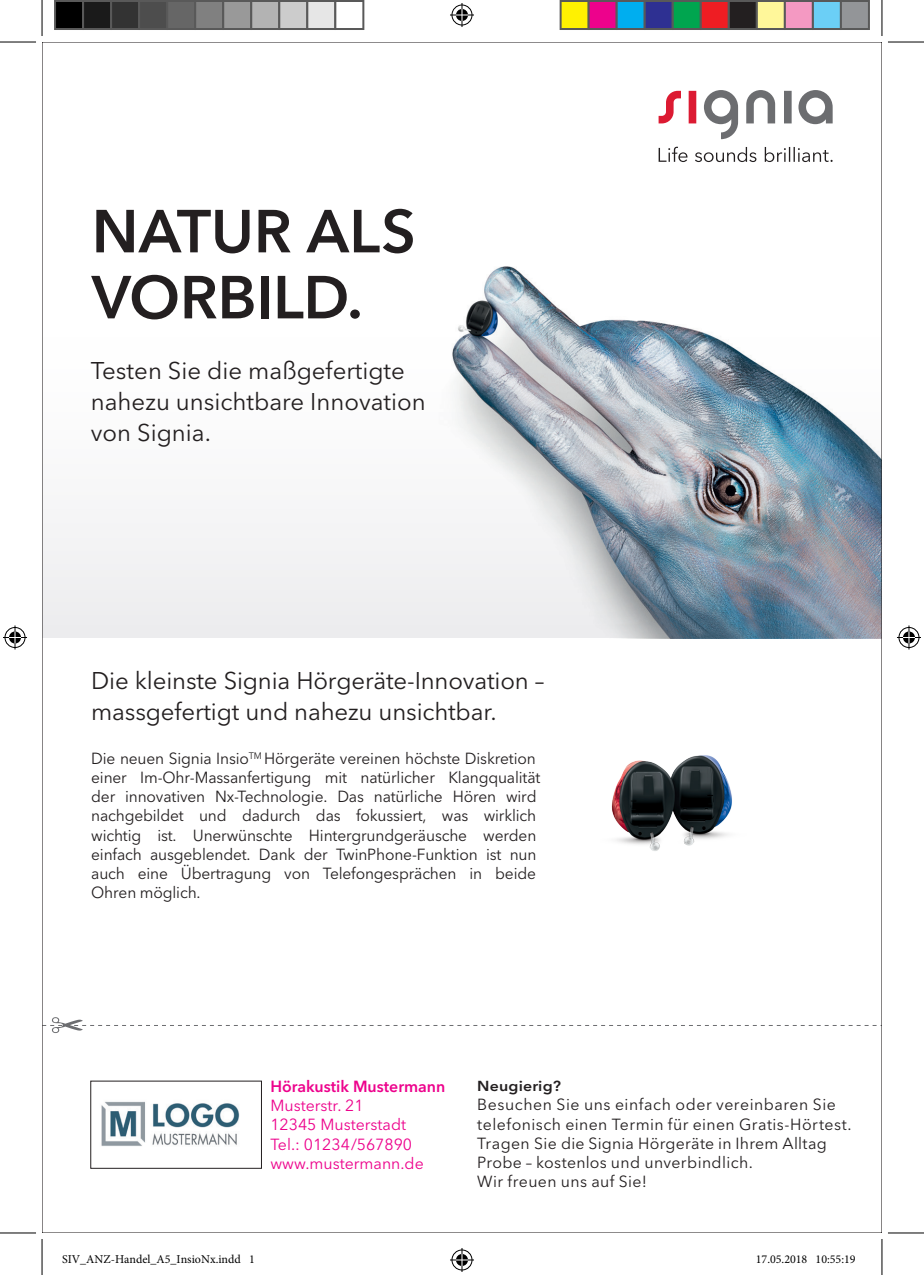
<style>
.page{position:relative;width:924px;height:1275px;background:#fff}
.page>*{position:absolute;margin:0;border:0;box-sizing:border-box;transform-origin:0 0}
.t1{font:600 60px/66px "Avenir Next W1 G";color:#231f20}
.t2{font:24px/31.2px "Avenir Next W1 G";letter-spacing:-.005em;color:#231f20}
.t3{font:16px/19.2px "Avenir Next W1 G";letter-spacing:-.01em;color:#231f20}
.t4{font:16px/19.2px "Avenir Next W1 G";letter-spacing:.025em;color:#231f20}
.t5{font:16px/19.2px "Avenir Next W1 G";color:#ed028c}
.t6{font:600 16px "Avenir Next W1 G";color:#ed028c}
.t7{font:600 14.4px "Avenir Next W1 G";letter-spacing:.01em;color:#231f20;scale:1.1 1}
.t8{font:12px "Minion Pro";color:#000}
</style>
<div class="page">
<img style="left:458px;top:266px;width:421px;height:373px">
<img style="left:101px;top:1101px;width:139px;height:45px">
<div style="left:90px;top:1080px;width:172px;height:88px;border:1px solid #231f20"></div>
<svg style="left:704px;top:90px;width:128px;height:49px"></svg>
<svg style="left:658px;top:91px;width:38px;height:32px"></svg>
<svg style="left:658px;top:147px;width:174px;height:15px"></svg>
<img style="left:611px;top:755px;width:121px;height:96px">
<svg style="left:44px;top:335px;width:835px;height:303px"></svg>
<svg style="left:44px;top:1017px;width:833px;height:16px"></svg>
<hr style="left:0;top:42px;width:36px;height:1px;background:#000">
<hr style="left:887px;top:42px;width:36px;height:1px;background:#000">
<hr style="left:0;top:1232px;width:36px;height:1px;background:#000">
<hr style="left:887px;top:1232px;width:36px;height:1px;background:#000">
<hr style="left:42px;top:0;width:1px;height:36px;background:#000">
<hr style="left:42px;top:1239px;width:1px;height:36px;background:#000">
<hr style="left:881px;top:0;width:1px;height:36px;background:#000">
<hr style="left:881px;top:1239px;width:1px;height:36px;background:#000">
<svg style="left:450px;top:3px;width:24px;height:24px"></svg>
<svg style="left:450px;top:1248px;width:24px;height:24px"></svg>
<svg style="left:3px;top:625px;width:24px;height:24px"></svg>
<svg style="left:897px;top:625px;width:23px;height:24px"></svg>
<div style="left:55px;top:1px;width:28px;height:28px;background:#000"></div>
<div style="left:54px;top:0;width:30px;height:30px;border:2px solid #595959"></div>
<div style="left:83px;top:1px;width:28px;height:28px;background:#1a1a1a"></div>
<div style="left:82px;top:0;width:30px;height:30px;border:2px solid #595959"></div>
<div style="left:111px;top:1px;width:28px;height:28px;background:#333"></div>
<div style="left:110px;top:0;width:30px;height:30px;border:2px solid #595959"></div>
<div style="left:139px;top:1px;width:28px;height:28px;background:#4d4d4d"></div>
<div style="left:138px;top:0;width:30px;height:30px;border:2px solid #595959"></div>
<div style="left:167px;top:1px;width:28px;height:28px;background:#666"></div>
<div style="left:166px;top:0;width:30px;height:30px;border:2px solid #595959"></div>
<div style="left:195px;top:1px;width:28px;height:28px;background:#808080"></div>
<div style="left:194px;top:0;width:30px;height:30px;border:2px solid #595959"></div>
<div style="left:223px;top:1px;width:28px;height:28px;background:#999"></div>
<div style="left:222px;top:0;width:30px;height:30px;border:2px solid #595959"></div>
<div style="left:251px;top:1px;width:28px;height:28px;background:#b3b3b3"></div>
<div style="left:250px;top:0;width:30px;height:30px;border:2px solid #595959"></div>
<div style="left:279px;top:1px;width:28px;height:28px;background:#ccc"></div>
<div style="left:278px;top:0;width:30px;height:30px;border:2px solid #595959"></div>
<div style="left:307px;top:1px;width:28px;height:28px;background:#e6e6e6"></div>
<div style="left:306px;top:0;width:30px;height:30px;border:2px solid #595959"></div>
<div style="left:334px;top:0;width:30px;height:30px;border:2px solid #595959"></div>
<div style="left:560px;top:1px;width:28px;height:28px;background:#fff101"></div>
<div style="left:559px;top:0;width:30px;height:30px;border:2px solid #595959"></div>
<div style="left:588px;top:1px;width:28px;height:28px;background:#ed028c"></div>
<div style="left:587px;top:0;width:30px;height:30px;border:2px solid #595959"></div>
<div style="left:616px;top:1px;width:28px;height:28px;background:#00aeef"></div>
<div style="left:615px;top:0;width:30px;height:30px;border:2px solid #595959"></div>
<div style="left:644px;top:1px;width:28px;height:28px;background:#2e3092"></div>
<div style="left:643px;top:0;width:30px;height:30px;border:2px solid #595959"></div>
<div style="left:672px;top:1px;width:28px;height:28px;background:#00a54f"></div>
<div style="left:671px;top:0;width:30px;height:30px;border:2px solid #595959"></div>
<div style="left:700px;top:1px;width:28px;height:28px;background:#ee1d23"></div>
<div style="left:699px;top:0;width:30px;height:30px;border:2px solid #595959"></div>
<div style="left:728px;top:1px;width:28px;height:28px;background:#231f20"></div>
<div style="left:727px;top:0;width:30px;height:30px;border:2px solid #595959"></div>
<div style="left:756px;top:1px;width:28px;height:28px;background:#fff79a"></div>
<div style="left:755px;top:0;width:30px;height:30px;border:2px solid #595959"></div>
<div style="left:784px;top:1px;width:28px;height:28px;background:#f499c2"></div>
<div style="left:783px;top:0;width:30px;height:30px;border:2px solid #595959"></div>
<div style="left:812px;top:1px;width:28px;height:28px;background:#6bcff6"></div>
<div style="left:811px;top:0;width:30px;height:30px;border:2px solid #595959"></div>
<div style="left:840px;top:1px;width:28px;height:28px;background:#939598"></div>
<div style="left:839px;top:0;width:30px;height:30px;border:2px solid #595959"></div>
<h1 class="t1" style="left:92px;top:198px;width:325px">NATUR ALS<br>VORBILD.</h1>
<h2 class="t2" style="left:91px;top:355px;width:336px">Testen Sie die maßgefertigte nahezu unsichtbare Innovation von Signia.</h2>
<h2 class="t2" style="left:91px;top:664px;width:454px">Die kleinste Signia Hörgeräte-Innovation – massgefertigt und nahezu unsichtbar.</h2>
<p class="t3" style="left:91px;top:748px;width:450px">Die neuen Signia Insio<sup>TM</sup> Hörgeräte vereinen höchste Diskretion einer Im-Ohr-Massanfertigung mit natürlicher Klangqualität der innovativen Nx-Technologie. Das natürliche Hören wird nachgebildet und dadurch das fokussiert, was wirklich wichtig ist. Unerwünschte Hintergrundgeräusche werden einfach ausgeblendet. Dank der TwinPhone-Funktion ist nun auch eine Übertragung von Telefongesprächen in beide Ohren möglich.</p>
<p class="t6" style="left:270px;top:1076px;width:176px">Hörakustik Mustermann</p>
<p class="t5" style="left:270px;top:1096px;width:155px">Musterstr. 21<br>12345 Musterstadt<br>Tel.: 01234/567890 www.mustermann.de</p>
<p class="t7" style="left:477px;top:1077px;width:78px">Neugierig?</p>
<p class="t4" style="left:477px;top:1095px;width:375px">Besuchen Sie uns einfach oder vereinbaren Sie telefonisch einen Termin für einen Gratis-Hörtest.<br>Tragen Sie die Signia Hörgeräte in Ihrem Alltag Probe – kostenlos und unverbindlich.<br>Wir freuen uns auf Sie!</p>
<p class="t8" style="left:62px;top:1251px;width:194px">SIV_ANZ-Handel_A5_InsioNx.indd 1</p>
<p class="t8" style="left:755px;top:1251px;width:101px">17.05.2018 10:55:19</p>
</div>
